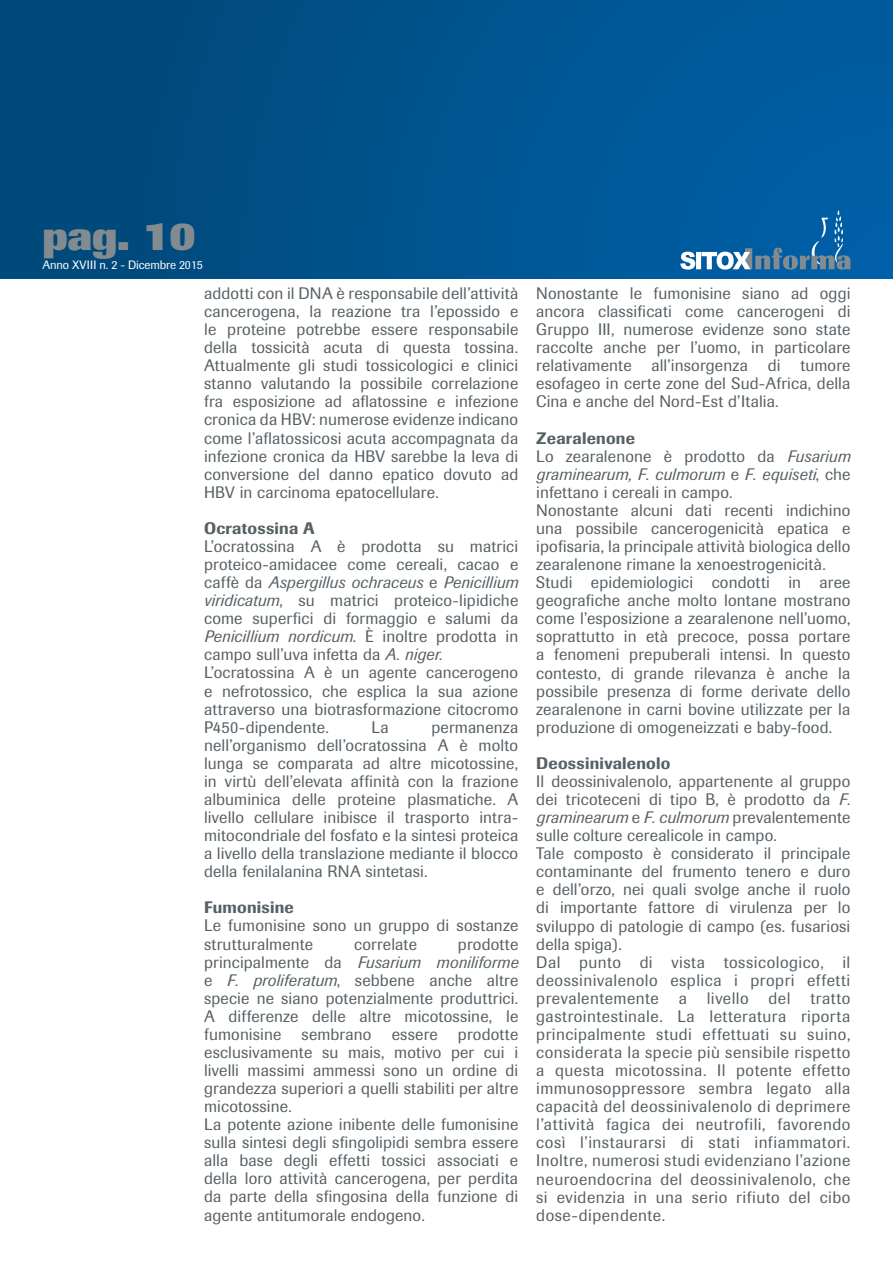
<style>
.page{position:relative;width:893px;height:1263px;background:#fff}
.page>*{position:absolute;margin:0;border:0;box-sizing:border-box;transform-origin:0 0}
.t1{font:800 40.5px "Imago";color:#828b90}
.t2{font:16.5px/18px "Imago";letter-spacing:.01em;color:#576065}
.t3{font:500 16.5px "Imago";letter-spacing:.015em;color:#576065}
.t4{font:12px "Imago";letter-spacing:-.01em;color:#fff}
.s1{font-style:italic}
.s2{font-weight:500}
</style>
<div class="page">
<div style="left:0;top:0;width:893px;height:278px;background:linear-gradient(to right,#004777,#005fa5)"></div>
<svg style="left:680px;top:210px;width:170px;height:60px;background:#2570a9"></svg>
<h1 class="t1" style="left:43px;top:212px;width:155px">pag. 10</h1>
<p class="t4" style="left:43px;top:258px;width:162px">Anno XVIII n. 2 - Dicembre 2015</p>
<p class="t2" style="left:204px;top:284px;width:316px;text-align:justify">addotti con il DNA è responsabile dell’attività cancerogena, la reazione tra l’epossido e le proteine potrebbe essere responsabile della tossicità acuta di questa tossina.<br>Attualmente gli studi tossicologici e clinici stanno valutando la possibile correlazione fra esposizione ad aflatossine e infezione cronica da HBV: numerose evidenze indicano come l’aflatossicosi acuta accompagnata da infezione cronica da HBV sarebbe la leva di conversione del danno epatico dovuto ad HBV in carcinoma epatocellulare.</p>
<p class="t3" style="left:204px;top:518px;width:112px">Ocratossina A</p>
<p class="t2" style="left:204px;top:537px;width:316px">L’ocratossina A è prodotta su matrici proteico-amidacee come cereali, cacao e caffè da <span class="s1">Aspergillus ochraceus</span> e <span class="s1">Penicillium viridicatum</span>, su matrici proteico-lipidiche come superfici di formaggio e salumi da <span class="s1">Penicillium nordicum</span>. È inoltre prodotta in campo sull’uva infetta da <span class="s1">A. niger.<br></span>L’ocratossina A è un agente cancerogeno e nefrotossico, che esplica la sua azione attraverso una biotrasformazione citocromo P450-dipendente.</p>
<p class="t2" style="left:372px;top:718px;width:19px">La</p>
<p class="t2" style="left:204px;top:718px;width:316px;text-align:justify;text-indent:227px">permanenza nell’organismo dell’ocratossina A è molto lunga se comparata ad altre micotossine, in virtù dell’elevata affinità con la frazione albuminica delle proteine plasmatiche. A livello cellulare inibisce il trasporto intra&shy;mitocondriale del fosfato e la sintesi proteica a livello della translazione mediante il blocco della fenilalanina RNA sintetasi.</p>
<p class="t3" style="left:204px;top:897px;width:91px">Fumonisine</p>
<p class="t2" style="left:204px;top:917px;width:316px">Le fumonisine sono un gruppo di sostanze strutturalmente</p>
<p class="t2" style="left:204px;top:935px;width:316px;text-indent:254px">prodotte principalmente da <span class="s1">Fusarium moniliforme </span>e <span class="s1">F. proliferatum</span>, sebbene anche altre specie ne siano potenzialmente produttrici.<br>A differenze delle altre micotossine, le fumonisine sembrano essere prodotte esclusivamente su mais, motivo per cui i livelli massimi ammessi sono un ordine di grandezza superiori a quelli stabiliti per altre micotossine.<br>La potente azione inibente delle fumonisine sulla sintesi degli sfingolipidi sembra essere alla base degli effetti tossici associati e della loro attività cancerogena, per perdita da parte della sfingosina della funzione di agente antitumorale endogeno.</p>
<p class="t2" style="left:354px;top:935px;width:64px">correlate</p>
<p class="t2" style="left:536px;top:284px;width:316px;text-align:justify">Nonostante le fumonisine siano ad oggi ancora classificati come cancerogeni di Gruppo III, numerose evidenze sono state raccolte anche per l’uomo, in particolare relativamente all’insorgenza di tumore esofageo in certe zone del Sud-Africa, della Cina e anche del Nord-Est d’Italia.</p>
<p class="t2" style="left:536px;top:429px;width:316px"><span class="s2">Zearalenone<br></span>Lo zearalenone è prodotto da <span class="s1">Fusarium graminearum, F. culmorum</span> e <span class="s1">F. equiseti</span>, che infettano i cereali in campo.<br>Nonostante alcuni dati recenti indichino una possibile cancerogenicità epatica e ipofisaria, la principale attività biologica dello zearalenone rimane la xenoestrogenicità.<br>Studi epidemiologici condotti in aree geografiche anche molto lontane mostrano come l’esposizione a zearalenone nell’uomo, soprattutto in età precoce, possa portare a fenomeni prepuberali intensi. In questo contesto, di grande rilevanza è anche la possibile presenza di forme derivate dello zearalenone in carni bovine utilizzate per la produzione di omogeneizzati e baby-food.</p>
<p class="t3" style="left:536px;top:753px;width:136px">Deossinivalenolo</p>
<p class="t2" style="left:536px;top:772px;width:316px">Il deossinivalenolo, appartenente al gruppo dei tricoteceni di tipo B, è prodotto da <span class="s1">F. graminearum</span> e <span class="s1">F. culmorum</span> prevalentemente sulle colture cerealicole in campo.<br>Tale composto è considerato il principale contaminante del frumento tenero e duro e dell’orzo, nei quali svolge anche il ruolo di importante fattore di virulenza per lo sviluppo di patologie di campo (es. fusariosi della spiga).<br>Dal punto di vista tossicologico, il deossinivalenolo esplica i propri effetti prevalentemente a livello del tratto gastrointestinale. La letteratura riporta principalmente studi effettuati su suino, considerata la specie più sensibile rispetto a questa micotossina. Il potente effetto immunosoppressore sembra legato alla capacità del deossinivalenolo di deprimere l’attività fagica dei neutrofili, favorendo così l’instaurarsi di stati infiammatori.<br>Inoltre, numerosi studi evidenziano l’azione neuroendocrina del deossinivalenolo, che si evidenzia in una serio rifiuto del cibo dose-dipendente.</p>
</div>
